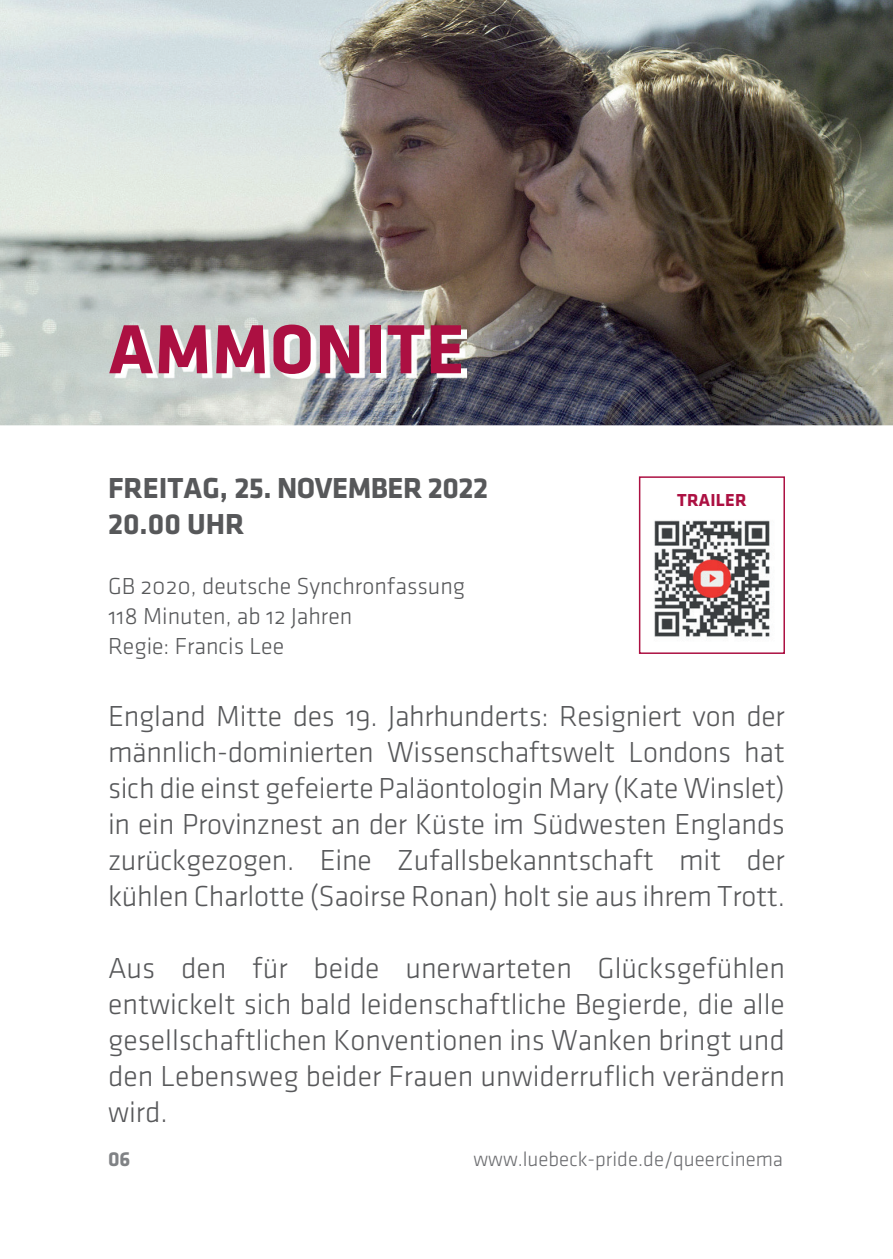
<style>
.page{position:relative;width:893px;height:1259px;background:#fff}
.page>*{position:absolute;margin:0;border:0;box-sizing:border-box;transform-origin:0 0}
.t1{font:700 72px "Klavika";letter-spacing:.015em;color:#ac1042}
.t2{font:30px/36px "Klavika Light OSF";letter-spacing:-.005em;color:#57585a;text-align:justify}
.t3{font:700 30px/36px "Klavika";letter-spacing:-.015em;color:#57585a}
.t4{font:24px/30px "Klavika Light OSF";color:#57585a}
.t5{font:21px "Klavika Light OSF";color:#6c6d70}
.t6{font:700 21px "Klavika";color:#808285}
.t7{font:700 18px "Klavika";letter-spacing:.015em;color:#ac1042}
</style>
<div class="page">
<img style="left:0;top:0;width:893px;height:425px">
<img style="left:114px;top:329px;width:352px;height:50px">
<div style="left:639px;top:476px;width:146px;height:178px;border:2px solid #ac1042"></div>
<img style="left:654px;top:520px;width:116px;height:117px">
<h1 class="t1" style="left:109px;top:310px;width:358px">AMMONITE</h1>
<p class="t3" style="left:108px;top:469px;width:382px">FREITAG, 25. NOVEMBER 2022<br>20.00 UHR</p>
<p class="t4" style="left:108px;top:571px;width:359px">GB 2020, deutsche Synchronfassung<br>118 Minuten, ab 12 Jahren<br>Regie: Francis Lee</p>
<p class="t7" style="left:677px;top:490px;width:71px">TRAILER</p>
<p class="t2" style="left:108px;top:698px;width:679px">England Mitte des 19. Jahrhunderts: Resigniert von der männlich-dominierten Wissenschaftswelt Londons hat sich die einst gefeierte Paläontologin Mary (Kate Winslet) in ein Provinznest an der Küste im Südwesten Englands zurückgezogen. Eine Zufallsbekanntschaft mit der kühlen Charlotte (Saoirse Ronan) holt sie aus ihrem Trott.</p>
<p class="t2" style="left:108px;top:950px;width:678px">Aus den für beide unerwarteten Glücksgefühlen entwickelt sich bald leidenschaftliche Begierde, die alle gesellschaftlichen Konventionen ins Wanken bringt und den Lebensweg beider Frauen unwiderruflich verändern wird.</p>
<p class="t6" style="left:108px;top:1147px;width:24px">06</p>
<p class="t5" style="left:473px;top:1148px;width:311px">www.luebeck-pride.de/queercinema</p>
</div>
